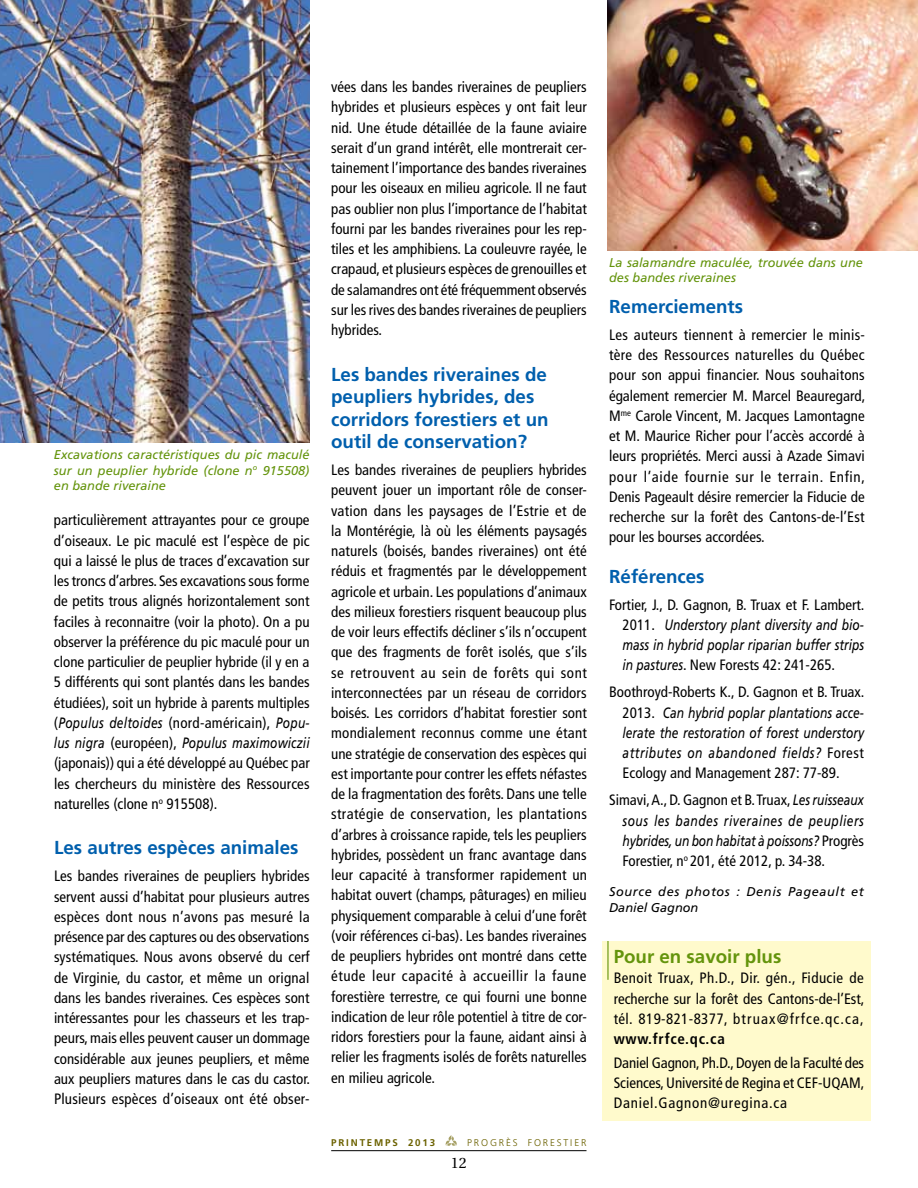
<style>
.page{position:relative;width:918px;height:1188px;background:#fff}
.page>*{position:absolute;margin:0;border:0;box-sizing:border-box;transform-origin:0 0}
.t1{font:700 18.75px/22.5px "Frutiger";color:#005fad}
.t2{font:700 18.75px "Frutiger";color:#64940c}
.t3{font:condensed 15px/20.2px "Frutiger";color:#000;text-align:justify}
.t4{font:italic 15px/20.2px "Frutiger";color:#000;text-align:justify;scale:.8 1}
.t5{font:700 condensed 15px "Frutiger";letter-spacing:.05em;color:#000}
.t6{font:15px "Utopia";color:#000}
.t7{font:italic 12.75px/15.3px "Frutiger";color:#64940c}
.t8{font:italic 12.75px/15.3px "Frutiger";letter-spacing:.045em;color:#000}
.t9{font:300 9.75px "Frutiger";letter-spacing:.19em;color:#6c6200}
.t10{font:700 9.75px "Frutiger";letter-spacing:.19em;color:#6c6200}
.s1{font-style:italic;font-stretch:normal}
.s2{font-style:normal;font-stretch:condensed}
</style>
<div class="page">
<hr style="left:331px;top:1150px;width:255px;height:1px;background:#000">
<svg style="left:445px;top:1135px;width:12px;height:11px"></svg>
<img style="left:607px;top:0;width:311px;height:250px">
<div style="left:602px;top:941px;width:269px;height:180px;background:#fffacc"></div>
<hr style="left:607px;top:941px;width:2px;height:39px;background:#64940c">
<img style="left:0;top:0;width:310px;height:443px">
<p class="t7" style="left:54px;top:447px;width:257px;text-align:justify">Excavations caractéristiques du pic maculé sur un peuplier hybride (clone n<sup>o</sup> 915508) en bande riveraine</p>
<p class="t3" style="left:54px;top:510px;width:257px">particulièrement attrayantes pour ce groupe d’oiseaux. Le pic maculé est l’espèce de pic qui a laissé le plus de traces d’excavation sur les troncs d’arbres. Ses excavations sous forme de petits trous alignés horizontalement sont faciles à reconnaitre (voir la photo). On a pu observer la préférence du pic maculé pour un clone particulier de peuplier hybride (il y en a 5 différents qui sont plantés dans les bandes étudiées), soit un hybride à parents multiples (<span class="s1">Populus deltoides</span> (nord-américain), <span class="s1">Popu&shy;lus nigra</span> (européen), <span class="s1">Populus maximowiczii </span>(japonais)) qui a été développé au Québec par les chercheurs du ministère des Ressources naturelles (clone n<sup>o</sup> 915508).</p>
<p class="t1" style="left:54px;top:836px;width:246px">Les autres espèces animales</p>
<p class="t3" style="left:54px;top:866px;width:258px">Les bandes riveraines de peupliers hybrides servent aussi d’habitat pour plusieurs autres espèces dont nous n’avons pas mesuré la présence par des captures ou des observations systématiques. Nous avons observé du cerf de Virginie, du castor, et même un orignal dans les bandes riveraines. Ces espèces sont intéressantes pour les chasseurs et les trap&shy;peurs, mais elles peuvent causer un dommage considérable aux jeunes peupliers, et même aux peupliers matures dans le cas du castor.<br>Plusieurs espèces d’oiseaux ont été obser-</p>
<p class="t3" style="left:331px;top:77px;width:257px">vées dans les bandes riveraines de peupliers hybrides et plusieurs espèces y ont fait leur nid. Une étude détaillée de la faune aviaire serait d’un grand intérêt, elle montrerait cer&shy;tainement l’importance des bandes riveraines pour les oiseaux en milieu agricole. Il ne faut pas oublier non plus l’importance de l’habitat fourni par les bandes riveraines pour les rep&shy;tiles et les amphibiens. La couleuvre rayée, le crapaud, et plusieurs espèces de grenouilles et de salamandres ont été fréquemment observés sur les rives des bandes riveraines de peupliers hybrides.</p>
<p class="t1" style="left:331px;top:363px;width:219px">Les bandes riveraines de peupliers hybrides, des corridors forestiers et un outil de conservation?</p>
<p class="t3" style="left:331px;top:460px;width:257px">Les bandes riveraines de peupliers hybrides peuvent jouer un important rôle de conser&shy;vation dans les paysages de l’Estrie et de la Montérégie, là où les éléments paysagés naturels (boisés, bandes riveraines) ont été réduis et fragmentés par le développement agricole et urbain. Les populations d’animaux des milieux forestiers risquent beaucoup plus de voir leurs effectifs décliner s’ils n’occupent que des fragments de forêt isolés, que s’ils se retrouvent au sein de forêts qui sont interconnectées par un réseau de corridors boisés. Les corridors d’habitat forestier sont mondialement reconnus comme une étant une stratégie de conservation des espèces qui est importante pour contrer les effets néfastes de la fragmentation des forêts. Dans une telle stratégie de conservation, les plantations d’arbres à croissance rapide, tels les peupliers hybrides, possèdent un franc avantage dans leur capacité à transformer rapidement un habitat ouvert (champs, pâturages) en milieu physiquement comparable à celui d’une forêt (voir références ci-bas). Les bandes riveraines de peupliers hybrides ont montré dans cette étude leur capacité à accueillir la faune forestière terrestre, ce qui fourni une bonne indication de leur rôle potentiel à titre de cor&shy;ridors forestiers pour la faune, aidant ainsi à relier les fragments isolés de forêts naturelles en milieu agricole.</p>
<p class="t10" style="left:331px;top:1137px;width:106px">printemps 2013</p>
<p class="t9" style="left:467px;top:1137px;width:121px">PROGRÈS FORESTIER</p>
<p class="t6" style="left:451px;top:1155px;width:17px">12</p>
<p class="t7" style="left:609px;top:255px;width:255px">La salamandre maculée, trouvée dans une des bandes riveraines</p>
<p class="t1" style="left:609px;top:295px;width:136px">Remerciements</p>
<p class="t3" style="left:609px;top:325px;width:258px">Les auteurs tiennent à remercier le minis&shy;tère des Ressources naturelles du Québec pour son appui financier. Nous souhaitons également remercier M. Marcel Beauregard, M<sup>me</sup> Carole Vincent, M. Jacques Lamontagne et M. Maurice Richer pour l’accès accordé à leurs propriétés. Merci aussi à Azade Simavi pour l’aide fournie sur le terrain. Enfin, Denis Pageault désire remercier la Fiducie de recherche sur la forêt des Cantons-de-l’Est pour les bourses accordées.</p>
<p class="t1" style="left:609px;top:565px;width:97px">Références</p>
<p class="t4" style="left:623px;top:594px;width:304px;text-indent:-13px"><span class="s2">Fortier, J., D. Gagnon, B. Truax et F. Lambert.<br>2011.</span> Understory plant diversity and bio&shy;mass in hybrid poplar riparian buffer strips in pastures<span class="s2">. New Forests 42: 241-265.</span></p>
<p class="t4" style="left:623px;top:682px;width:304px;text-indent:-14px"><span class="s2">Boothroyd-Roberts K., D. Gagnon et B. Truax.<br>2013.</span> Can hybrid poplar plantations acce&shy;lerate the restoration of forest understory attributes on abandoned fields? <span class="s2">Forest Ecology and Management 287: 77-89.</span></p>
<p class="t4" style="left:623px;top:790px;width:303px;text-indent:-13px"><span class="s2">Simavi, A., D. Gagnon et B. Truax,</span> Les ruisseaux sous les bandes riveraines de peupliers hybrides, un bon habitat à poissons? <span class="s2">Progrès Forestier, n</span><sup>o</sup> <span class="s2">201, été 2012, p. 34-38.</span></p>
<p class="t8" style="left:609px;top:884px;width:256px">Source des photos : Denis Pageault et<br>Daniel Gagnon</p>
<p class="t2" style="left:614px;top:946px;width:169px">Pour en savoir plus</p>
<p class="t3" style="left:614px;top:968px;width:252px">Benoit Truax, Ph.D., Dir. gén., Fiducie de recherche sur la forêt des Cantons-de-l’Est, tél. 819-821-8377, btruax@frfce.qc.ca,</p>
<p class="t5" style="left:614px;top:1030px;width:113px">www.frfce.qc.ca</p>
<p class="t3" style="left:614px;top:1053px;width:252px">Daniel Gagnon, Ph.D., Doyen de la Faculté des Sciences, Université de Regina et CEF-UQAM, Daniel.Gagnon@uregina.ca</p>
</div>
